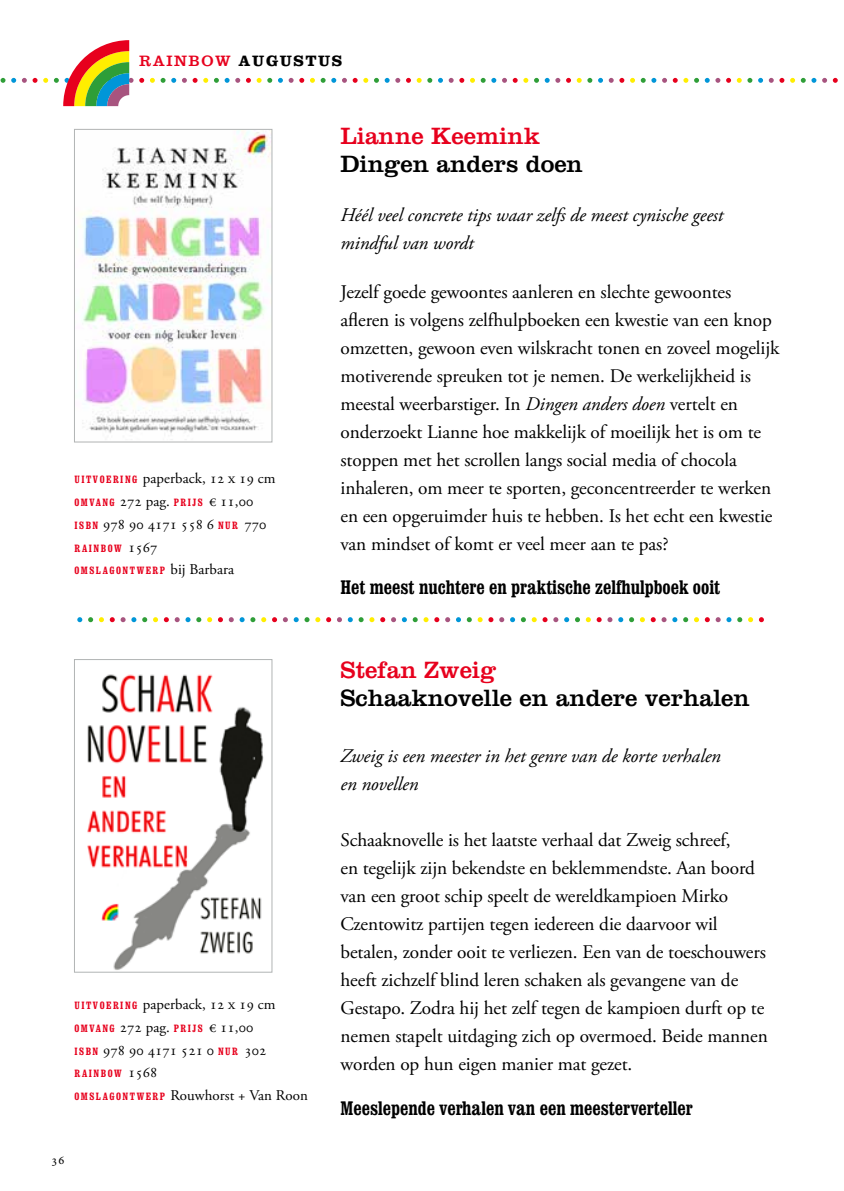
<style>
.page{position:relative;width:844px;height:1191px;background:#fff}
.page>*{position:absolute;margin:0;border:0;box-sizing:border-box;transform-origin:0 0}
.t1{font:24.5px "Clarendon";color:#000}
.t2{font:24.5px "Clarendon";color:#e7001d}
.t3{font:19.25px/28px "Adobe Garamond Pro";letter-spacing:-.005em;color:#000}
.t4{font:italic 19.25px/28px "Adobe Garamond Pro";letter-spacing:-.005em;color:#000}
.t5{font:700 condensed 19.25px "Clarendon BT";color:#000}
.t6{font:700 15.58px "Clarendon";letter-spacing:.1em;color:#000}
.t7{font:14.88px/22.8px "Adobe Garamond Pro";letter-spacing:.005em;color:#000}
.t8{font:12.25px "Minion Pro";color:#000}
.t9{font:700 condensed 10.33px "Clarendon BT";letter-spacing:.145em;color:#e7001d}
.s1{font-weight:400;color:#e7001d}
.s2{font-family:"Clarendon BT";font-weight:700;font-stretch:condensed;font-size:10.33px;color:#e7001d}
.s3{font-family:"Adobe Garamond Pro";font-weight:400;font-stretch:normal;font-size:14.88px;color:#000}
.s4{font-style:italic}
</style>
<div class="page">
<svg style="left:832px;top:78px;width:5px;height:5px"></svg>
<svg style="left:811px;top:78px;width:15px;height:5px"></svg>
<svg style="left:800px;top:78px;width:5px;height:5px"></svg>
<svg style="left:779px;top:78px;width:15px;height:5px"></svg>
<svg style="left:768px;top:78px;width:5px;height:5px"></svg>
<svg style="left:747px;top:78px;width:15px;height:5px"></svg>
<svg style="left:736px;top:78px;width:5px;height:5px"></svg>
<svg style="left:726px;top:78px;width:4px;height:5px"></svg>
<svg style="left:715px;top:78px;width:5px;height:5px"></svg>
<svg style="left:704px;top:78px;width:5px;height:5px"></svg>
<svg style="left:694px;top:78px;width:4px;height:5px"></svg>
<svg style="left:683px;top:78px;width:5px;height:5px"></svg>
<svg style="left:662px;top:78px;width:15px;height:5px"></svg>
<svg style="left:651px;top:78px;width:5px;height:5px"></svg>
<svg style="left:630px;top:78px;width:15px;height:5px"></svg>
<svg style="left:619px;top:78px;width:5px;height:5px"></svg>
<svg style="left:598px;top:78px;width:15px;height:5px"></svg>
<svg style="left:587px;top:78px;width:5px;height:5px"></svg>
<svg style="left:566px;top:78px;width:15px;height:5px"></svg>
<svg style="left:555px;top:78px;width:5px;height:5px"></svg>
<svg style="left:534px;top:78px;width:15px;height:5px"></svg>
<svg style="left:523px;top:78px;width:5px;height:5px"></svg>
<svg style="left:502px;top:78px;width:15px;height:5px"></svg>
<svg style="left:491px;top:78px;width:5px;height:5px"></svg>
<svg style="left:470px;top:78px;width:15px;height:5px"></svg>
<svg style="left:459px;top:78px;width:5px;height:5px"></svg>
<svg style="left:438px;top:78px;width:15px;height:5px"></svg>
<svg style="left:427px;top:78px;width:5px;height:5px"></svg>
<svg style="left:406px;top:78px;width:15px;height:5px"></svg>
<svg style="left:395px;top:78px;width:5px;height:5px"></svg>
<svg style="left:374px;top:78px;width:15px;height:5px"></svg>
<svg style="left:363px;top:78px;width:5px;height:5px"></svg>
<svg style="left:342px;top:78px;width:15px;height:5px"></svg>
<svg style="left:331px;top:78px;width:5px;height:5px"></svg>
<svg style="left:310px;top:78px;width:15px;height:5px"></svg>
<svg style="left:299px;top:78px;width:5px;height:5px"></svg>
<svg style="left:278px;top:78px;width:15px;height:5px"></svg>
<svg style="left:267px;top:78px;width:5px;height:5px"></svg>
<svg style="left:246px;top:78px;width:15px;height:5px"></svg>
<svg style="left:235px;top:78px;width:5px;height:5px"></svg>
<svg style="left:214px;top:78px;width:15px;height:5px"></svg>
<svg style="left:203px;top:78px;width:5px;height:5px"></svg>
<svg style="left:182px;top:78px;width:15px;height:5px"></svg>
<svg style="left:171px;top:78px;width:5px;height:5px"></svg>
<svg style="left:150px;top:78px;width:15px;height:5px"></svg>
<svg style="left:139px;top:78px;width:5px;height:5px"></svg>
<svg style="left:43px;top:78px;width:5px;height:5px"></svg>
<svg style="left:33px;top:78px;width:4px;height:5px"></svg>
<svg style="left:22px;top:78px;width:5px;height:5px"></svg>
<svg style="left:1px;top:78px;width:15px;height:5px"></svg>
<svg style="left:54px;top:40px;width:79px;height:66px"></svg>
<img style="left:78px;top:131px;width:192px;height:309px">
<div style="left:74px;top:129px;width:198px;height:313px;border:1px solid #b1b4b4"></div>
<img style="left:87px;top:674px;width:177px;height:296px">
<div style="left:74px;top:659px;width:198px;height:313px;border:1px solid #b1b4b4"></div>
<svg style="left:77px;top:617px;width:5px;height:5px"></svg>
<svg style="left:88px;top:617px;width:5px;height:5px"></svg>
<svg style="left:99px;top:617px;width:5px;height:5px"></svg>
<svg style="left:110px;top:617px;width:26px;height:5px"></svg>
<svg style="left:142px;top:617px;width:5px;height:5px"></svg>
<svg style="left:153px;top:617px;width:5px;height:5px"></svg>
<svg style="left:164px;top:617px;width:5px;height:5px"></svg>
<svg style="left:175px;top:617px;width:15px;height:5px"></svg>
<svg style="left:196px;top:617px;width:5px;height:5px"></svg>
<svg style="left:207px;top:617px;width:5px;height:5px"></svg>
<svg style="left:218px;top:617px;width:5px;height:5px"></svg>
<svg style="left:229px;top:617px;width:15px;height:5px"></svg>
<svg style="left:250px;top:617px;width:5px;height:5px"></svg>
<svg style="left:261px;top:617px;width:5px;height:5px"></svg>
<svg style="left:272px;top:617px;width:5px;height:5px"></svg>
<svg style="left:283px;top:617px;width:15px;height:5px"></svg>
<svg style="left:304px;top:617px;width:5px;height:5px"></svg>
<svg style="left:315px;top:617px;width:5px;height:5px"></svg>
<svg style="left:326px;top:617px;width:5px;height:5px"></svg>
<svg style="left:337px;top:617px;width:5px;height:5px"></svg>
<svg style="left:348px;top:617px;width:15px;height:5px"></svg>
<svg style="left:369px;top:617px;width:5px;height:5px"></svg>
<svg style="left:380px;top:617px;width:5px;height:5px"></svg>
<svg style="left:391px;top:617px;width:5px;height:5px"></svg>
<svg style="left:402px;top:617px;width:15px;height:5px"></svg>
<svg style="left:423px;top:617px;width:5px;height:5px"></svg>
<svg style="left:434px;top:617px;width:5px;height:5px"></svg>
<svg style="left:445px;top:617px;width:5px;height:5px"></svg>
<svg style="left:456px;top:617px;width:15px;height:5px"></svg>
<svg style="left:477px;top:617px;width:5px;height:5px"></svg>
<svg style="left:488px;top:617px;width:5px;height:5px"></svg>
<svg style="left:499px;top:617px;width:5px;height:5px"></svg>
<svg style="left:510px;top:617px;width:26px;height:5px"></svg>
<svg style="left:542px;top:617px;width:5px;height:5px"></svg>
<svg style="left:553px;top:617px;width:5px;height:5px"></svg>
<svg style="left:564px;top:617px;width:5px;height:5px"></svg>
<svg style="left:575px;top:617px;width:15px;height:5px"></svg>
<svg style="left:596px;top:617px;width:5px;height:5px"></svg>
<svg style="left:607px;top:617px;width:5px;height:5px"></svg>
<svg style="left:618px;top:617px;width:5px;height:5px"></svg>
<svg style="left:629px;top:617px;width:15px;height:5px"></svg>
<svg style="left:650px;top:617px;width:5px;height:5px"></svg>
<svg style="left:661px;top:617px;width:5px;height:5px"></svg>
<svg style="left:672px;top:617px;width:5px;height:5px"></svg>
<svg style="left:683px;top:617px;width:15px;height:5px"></svg>
<svg style="left:704px;top:617px;width:5px;height:5px"></svg>
<svg style="left:715px;top:617px;width:5px;height:5px"></svg>
<svg style="left:726px;top:617px;width:5px;height:5px"></svg>
<svg style="left:737px;top:617px;width:26px;height:5px"></svg>
<p class="t6" style="left:139px;top:51px;width:205px"><span class="s1">RAINBOW</span> AUGUSTUS</p>
<p class="t7" style="left:74px;top:468px;width:202px"><span class="s2">U I T V O E R I N G</span> paperback, 12 x 19 cm<br><span class="s2">OMVANG</span> 272 pag. <span class="s2">PRIJS</span> €11,00<br><span class="s2">I S B N</span> 978 90 4171 558 6 <span class="s2">N U R</span> 770</p>
<p class="t9" style="left:74px;top:541px;width:84px">RAINBOW <span class="s3">1567</span></p>
<p class="t9" style="left:74px;top:564px;width:161px">OMSLAGONTWERP <span class="s3">bij Barbara</span></p>
<p class="t2" style="left:340px;top:121px;width:201px">Lianne Keemink</p>
<p class="t1" style="left:340px;top:149px;width:244px">Dingen anders doen</p>
<p class="t4" style="left:340px;top:201px;width:384px">Héél veel concrete tips waar zelfs de meest cynische geest mindful van wordt</p>
<p class="t3" style="left:340px;top:278px;width:440px">Jezelf goede gewoontes aanleren en slechte gewoontes afleren is volgens zelfhulpboeken een kwestie van een knop omzetten, gewoon even wilskracht tonen en zoveel mogelijk motiverende spreuken tot je nemen. De werkelijkheid is meestal weerbarstiger. In <span class="s4">Dingen anders doen</span> vertelt en onderzoekt Lianne hoe makkelijk of moeilijk het is om te stoppen met het scrollen langs social media of chocola inhaleren, om meer te sporten, geconcentreerder te werken en een opgeruimder huis te hebben. Is het echt een kwestie van mindset of komt er veel meer aan te pas?</p>
<p class="t5" style="left:340px;top:575px;width:381px">Het meest nuchtere en praktische zelfhulpboek ooit</p>
<p class="t7" style="left:74px;top:993px;width:202px"><span class="s2">U I T V O E R I N G</span> paperback, 12 x 19 cm<br><span class="s2">OMVANG</span> 272 pag. <span class="s2">PRIJS</span> €11,00<br><span class="s2">I S B N</span> 978 90 4171 521 0 <span class="s2">N U R</span> 302</p>
<p class="t9" style="left:74px;top:1067px;width:84px">RAINBOW <span class="s3">1568</span></p>
<p class="t7" style="left:74px;top:1084px;width:235px"><span class="s2">OMSLAGONTWERP</span> Rouwhorst + Van Roon</p>
<p class="t8" style="left:51px;top:1151px;width:15px">36</p>
<p class="t2" style="left:340px;top:655px;width:157px">Stefan Zweig</p>
<p class="t1" style="left:340px;top:683px;width:411px">Schaaknovelle en andere verhalen</p>
<p class="t4" style="left:340px;top:742px;width:382px">Zweig is een meester in het genre van de korte verhalen en novellen</p>
<p class="t3" style="left:340px;top:826px;width:428px">Schaaknovelle is het laatste verhaal dat Zweig schreef,<br>en tegelijk zijn bekendste en beklemmendste. Aan boord van een groot schip speelt de wereldkampioen Mirko Czentowitz partijen tegen iedereen die daarvoor wil betalen, zonder ooit te verliezen. Een van de toeschouwers heeft zichzelf blind leren schaken als gevangene van de Gestapo. Zodra hij het zelf tegen de kampioen durft op te nemen stapelt uitdaging zich op overmoed. Beide mannen worden op hun eigen manier mat gezet.</p>
<p class="t5" style="left:340px;top:1096px;width:353px">Meeslepende verhalen van een meesterverteller</p>
</div>
